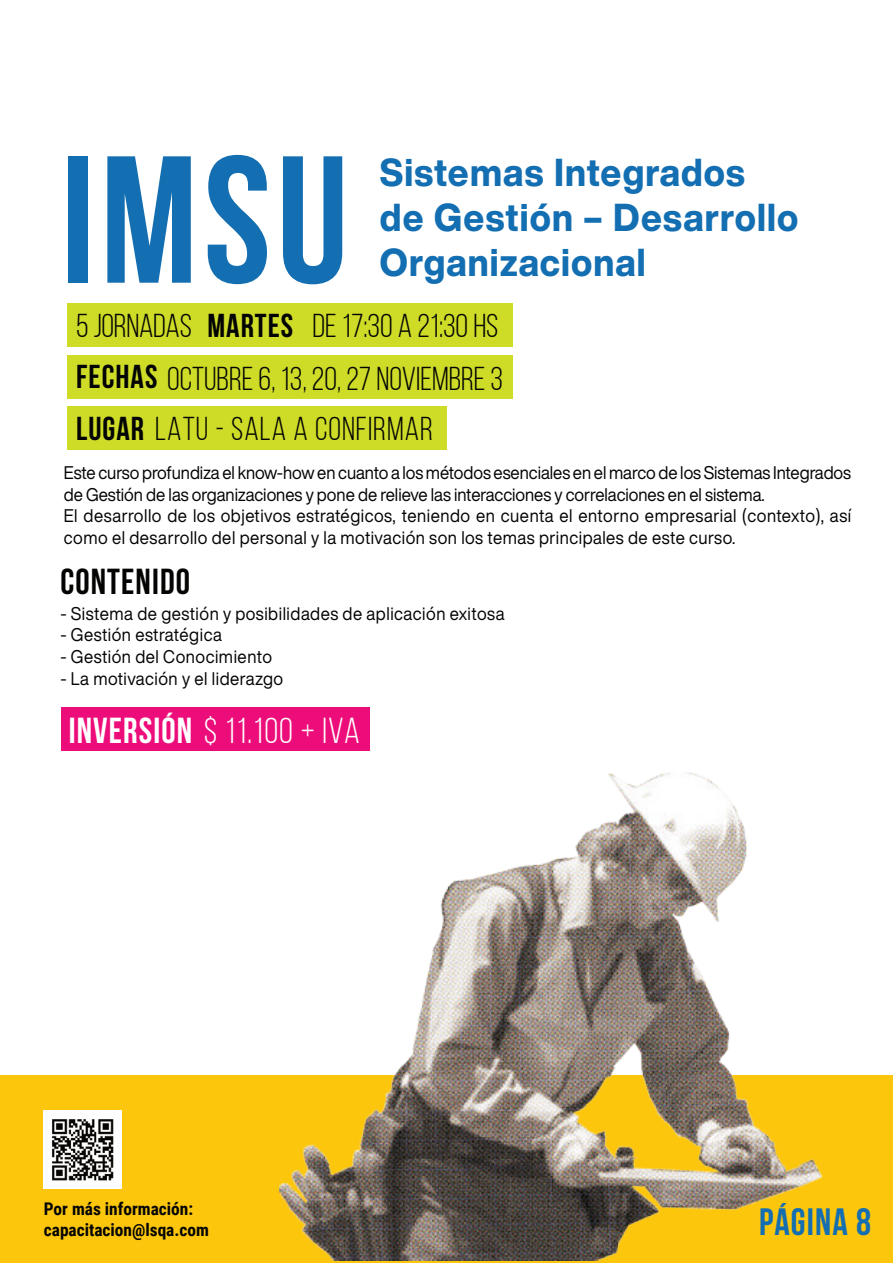
<style>
.page{position:relative;width:893px;height:1263px;background:#fff}
.page>*{position:absolute;margin:0;border:0;box-sizing:border-box;transform-origin:0 0}
.t1{font:700 180.45px "Bebas Neue";color:#136eb2}
.t2{font:800 38.25px/45px "Helvetica Now Display";letter-spacing:.03em;color:#136eb2;scale:.94 1}
.t3{font:700 37.95px "Bebas Neue";letter-spacing:.03em;color:#136eb2}
.t4{font:36px "Bebas Neue";letter-spacing:.03em;color:#fff}
.t5{font:700 36px "Bebas Neue";letter-spacing:.03em;color:#040503}
.t6{font:33px "Bebas Neue";color:#040503}
.t7{font:33px "Bebas Neue";letter-spacing:.03em;color:#040503}
.t8{font:18px/21.6px "Helvetica Now Display";color:#040503;scale:.94 1}
.t9{font:18px "Helvetica Now Display";letter-spacing:.02em;color:#040503;scale:.94 1}
.t10{font:700 17.55px/21px "Roboto Condensed";color:#040503}
.s1{font-weight:700}
</style>
<div class="page">
<div style="left:0;top:1075px;width:893px;height:188px;background:#fcc60d"></div>
<div style="left:61px;top:707px;width:308px;height:44px;background:#ed0d7a"></div>
<div style="left:67px;top:304px;width:445px;height:43px;background:#cedc28"></div>
<div style="left:67px;top:406px;width:379px;height:43px;background:#cedc28"></div>
<div style="left:67px;top:355px;width:445px;height:43px;background:#cedc28"></div>
<img style="left:280px;top:707px;width:543px;height:553px">
<img style="left:44px;top:1110px;width:77px;height:78px">
<h1 class="t1" style="left:60px;top:121px;width:290px">IMSU</h1>
<h2 class="t2" style="left:380px;top:150px;width:447px">Sistemas Integrados<br>de Gestión – Desarrollo</h2>
<h2 class="t2" style="left:380px;top:240px;width:284px">Organizacional</h2>
<h3 class="t6" style="left:76px;top:308px;width:117px">5 JORNADAS</h3>
<h3 class="t6" style="left:207px;top:308px;width:293px"><span class="s1">MARTES</span> DE 17:30 A 21:30 HS</h3>
<h3 class="t6" style="left:76px;top:361px;width:428px"><span class="s1">FECHAS</span> OCTUBRE 6, 13, 20, 27 NOVIEMBRE 3</h3>
<h3 class="t7" style="left:76px;top:410px;width:358px"><span class="s1">LUGAR</span> LATU - SALA A CONFIRMAR</h3>
<p class="t8" style="left:64px;top:462px;width:839px">Este curso profundiza el know-how en cuanto a los métodos esenciales en el marco de los Sistemas Integrados de Gestión de las organizaciones y pone de relieve las interacciones y correlaciones en el sistema.<br>El desarrollo de los objetivos estratégicos, teniendo en cuenta el entorno empresarial (contexto), así como el desarrollo del personal y la motivación son los temas principales de este curso.</p>
<h3 class="t5" style="left:60px;top:562px;width:131px">CONTENIDO</h3>
<p class="t9" style="left:60px;top:601px;width:474px">- Sistema de gestión y posibilidades de aplicación exitosa</p>
<p class="t9" style="left:60px;top:623px;width:173px">- Gestión estratégica</p>
<p class="t9" style="left:60px;top:644px;width:227px">- Gestión del Conocimiento</p>
<p class="t9" style="left:60px;top:666px;width:239px">- La motivación y el liderazgo</p>
<h3 class="t4" style="left:69px;top:711px;width:292px"><span class="s1">INVERSIÓN</span> $ 11.100 + IVA</h3>
<p class="t10" style="left:44px;top:1197px;width:167px">Por más información: capacitacion@lsqa.com</p>
<h3 class="t3" style="left:759px;top:1201px;width:113px">PÁGINA 8</h3>
</div>
